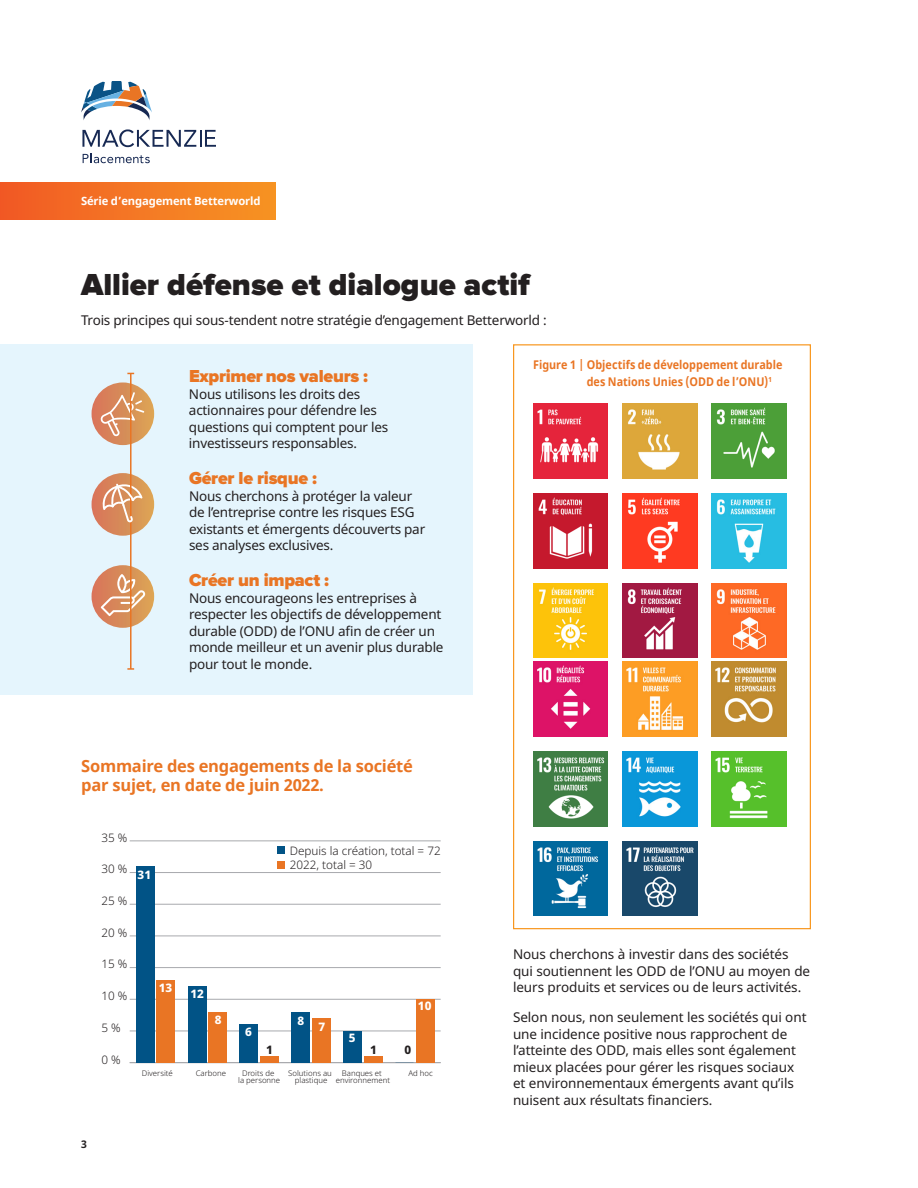
<style>
.page{position:relative;width:918px;height:1188px;background:#fff}
.page>*{position:absolute;margin:0;border:0;box-sizing:border-box;transform-origin:0 0}
.t1{font:900 31.5px "Proxima Nova";color:#231f20}
.t2{font:900 18px "Proxima Nova";letter-spacing:-.015em;color:#e97524}
.t3{font:700 16.5px/19.8px "Noto Sans";letter-spacing:-.015em;color:#e97524}
.t4{font:13.5px/16.5px "Noto Sans";letter-spacing:-.015em;color:#231f20}
.t5{font:700 12px/16.5px "Noto Sans";color:#e97524;scale:.9 1}
.t6{font:300 11.7px "Noto Sans";color:#231f20}
.t7{font:800 11.7px "Noto Sans";color:#fff}
.t8{font:800 11.7px "Noto Sans";color:#231f20}
.t9{font:700 11.25px "Noto Sans";letter-spacing:-.015em;color:#fff}
.t10{font:700 10.5px "Noto Sans";color:#231f20}
.t11{font:300 7.8px "Noto Sans";color:#231f20}
</style>
<div class="page">
<div style="left:0;top:183px;width:275px;height:37px;background:linear-gradient(to right,#f15925,#f69423)"></div>
<svg style="left:81px;top:81px;width:71px;height:39px"></svg>
<svg style="left:82px;top:129px;width:134px;height:18px"></svg>
<svg style="left:83px;top:153px;width:67px;height:10px"></svg>
<div style="left:513px;top:344px;width:298px;height:585px;border:1px solid #f8971f"></div>
<div style="left:0;top:344px;width:473px;height:351px;background:#e5f5fd"></div>
<div style="left:277px;top:846px;width:8px;height:8px;background:#015386"></div>
<hr style="left:130px;top:841px;width:311px;height:1px;background:#a8a9ad">
<svg style="left:101px;top:574px;width:44px;height:42px;background:#dfa278"></svg>
<hr style="left:130px;top:373px;width:2px;height:296px;background:#e97524">
<svg style="left:127px;top:668px;width:7px;height:2px"></svg>
<svg style="left:101px;top:392px;width:43px;height:44px;background:#dd9c6f"></svg>
<svg style="left:102px;top:484px;width:41px;height:39px;background:#e0a379"></svg>
<hr style="left:130px;top:1062px;width:311px;height:1px;background:#a8a9ad">
<hr style="left:130px;top:1031px;width:311px;height:1px;background:#a8a9ad">
<hr style="left:130px;top:999px;width:311px;height:1px;background:#a8a9ad">
<hr style="left:130px;top:967px;width:311px;height:1px;background:#a8a9ad">
<hr style="left:130px;top:936px;width:311px;height:1px;background:#a8a9ad">
<hr style="left:130px;top:904px;width:311px;height:1px;background:#a8a9ad">
<hr style="left:130px;top:872px;width:311px;height:1px;background:#a8a9ad">
<div style="left:157px;top:980px;width:18px;height:83px;background:#e97524"></div>
<div style="left:208px;top:1012px;width:19px;height:51px;background:#e97524"></div>
<div style="left:260px;top:1056px;width:19px;height:7px;background:#e97524"></div>
<div style="left:312px;top:1018px;width:19px;height:45px;background:#e97524"></div>
<div style="left:364px;top:1056px;width:19px;height:7px;background:#e97524"></div>
<div style="left:416px;top:999px;width:18px;height:64px;background:#e97524"></div>
<div style="left:136px;top:866px;width:19px;height:197px;background:#015386"></div>
<div style="left:188px;top:987px;width:18px;height:76px;background:#015386"></div>
<div style="left:240px;top:1025px;width:18px;height:38px;background:#015386"></div>
<div style="left:291px;top:1012px;width:19px;height:51px;background:#015386"></div>
<div style="left:343px;top:1031px;width:19px;height:32px;background:#015386"></div>
<div style="left:277px;top:861px;width:8px;height:8px;background:#e97524"></div>
<img style="left:533px;top:404px;width:75px;height:74px">
<img style="left:623px;top:404px;width:74px;height:74px">
<img style="left:712px;top:404px;width:74px;height:74px">
<img style="left:533px;top:494px;width:75px;height:74px">
<img style="left:623px;top:494px;width:74px;height:74px">
<img style="left:712px;top:494px;width:74px;height:74px">
<img style="left:533px;top:583px;width:75px;height:75px">
<img style="left:623px;top:583px;width:74px;height:75px">
<img style="left:712px;top:583px;width:74px;height:75px">
<img style="left:533px;top:662px;width:75px;height:74px">
<img style="left:623px;top:662px;width:74px;height:74px">
<img style="left:712px;top:662px;width:74px;height:74px">
<img style="left:533px;top:752px;width:75px;height:74px">
<img style="left:623px;top:752px;width:74px;height:74px">
<img style="left:712px;top:752px;width:74px;height:74px">
<img style="left:533px;top:841px;width:75px;height:75px">
<img style="left:623px;top:841px;width:74px;height:75px">
<p class="t9" style="left:81px;top:193px;width:181px">Série d’engagement Betterworld</p>
<h1 class="t1" style="left:81px;top:270px;width:450px">Allier défense et dialogue actif</h1>
<p class="t4" style="left:81px;top:312px;width:467px">Trois principes qui sous-tendent notre stratégie d’engagement Betterworld :</p>
<p class="t2" style="left:189px;top:368px;width:181px">Exprimer nos valeurs :</p>
<p class="t4" style="left:189px;top:386px;width:201px">Nous utilisons les droits des actionnaires pour défendre les questions qui comptent pour les investisseurs responsables.</p>
<p class="t2" style="left:189px;top:470px;width:129px">Gérer le risque :</p>
<p class="t4" style="left:189px;top:488px;width:238px">Nous cherchons à protéger la valeur de l’entreprise contre les risques ESG existants et émergents découverts par ses analyses exclusives.</p>
<p class="t2" style="left:189px;top:572px;width:142px">Créer un impact :</p>
<p class="t4" style="left:189px;top:590px;width:254px">Nous encourageons les entreprises à respecter les objectifs de développement</p>
<p class="t4" style="left:189px;top:623px;width:248px">durable (ODD) de l’ONU afin de créer un</p>
<p class="t4" style="left:189px;top:640px;width:256px">monde meilleur et un avenir plus durable pour tout le monde.</p>
<p class="t3" style="left:81px;top:756px;width:333px">Sommaire des engagements de la société par sujet, en date de juin 2022.</p>
<p class="t6" style="left:101px;top:829px;width:27px">35 %</p>
<p class="t6" style="left:290px;top:843px;width:152px">Depuis la création, total = 72</p>
<p class="t6" style="left:290px;top:856px;width:84px">2022, total = 30</p>
<p class="t6" style="left:101px;top:861px;width:27px">30 %</p>
<p class="t6" style="left:101px;top:893px;width:27px">25 %</p>
<p class="t6" style="left:101px;top:924px;width:27px">20 %</p>
<p class="t6" style="left:101px;top:956px;width:27px">15 %</p>
<p class="t6" style="left:101px;top:988px;width:27px">10 %</p>
<p class="t6" style="left:101px;top:1019px;width:21px">5 %</p>
<p class="t6" style="left:101px;top:1051px;width:21px">0 %</p>
<p class="t7" style="left:138px;top:866px;width:15px">31</p>
<p class="t7" style="left:159px;top:979px;width:15px">13</p>
<p class="t7" style="left:190px;top:986px;width:15px">12</p>
<p class="t7" style="left:418px;top:998px;width:15px">10</p>
<p class="t7" style="left:215px;top:1011px;width:8px">8</p>
<p class="t7" style="left:297px;top:1012px;width:8px">8</p>
<p class="t7" style="left:318px;top:1018px;width:8px">7</p>
<p class="t7" style="left:245px;top:1023px;width:8px">6</p>
<p class="t7" style="left:349px;top:1030px;width:8px">5</p>
<p class="t8" style="left:370px;top:1041px;width:8px">1</p>
<p class="t8" style="left:405px;top:1041px;width:8px">0</p>
<p class="t8" style="left:266px;top:1041px;width:8px">1</p>
<p class="t10" style="left:81px;top:1136px;width:7px">3</p>
<p class="t11" style="left:142px;top:1067px;width:32px">Diversité</p>
<p class="t11" style="left:196px;top:1067px;width:32px">Carbone</p>
<p class="t11" style="left:242px;top:1067px;width:34px">Droits de</p>
<p class="t11" style="left:288px;top:1067px;width:45px">Solutions au</p>
<p class="t11" style="left:342px;top:1067px;width:42px">Banques et</p>
<p class="t11" style="left:408px;top:1067px;width:26px">Ad hoc</p>
<p class="t11" style="left:238px;top:1075px;width:43px">la personne</p>
<p class="t11" style="left:295px;top:1075px;width:97px">plastique environnement</p>
<p class="t5" style="left:587px;top:357px;width:219px;text-indent:-54px">Figure 1 | Objectifs de développement durable des Nations Unies (ODD de l’ONU)<sup>1</sup></p>
<p class="t4" style="left:513px;top:947px;width:299px">Nous cherchons à investir dans des sociétés qui soutiennent les ODD de l’ONU au moyen de leurs produits et services ou de leurs activités.</p>
<p class="t4" style="left:513px;top:1010px;width:295px">Selon nous, non seulement les sociétés qui ont une incidence positive nous rapprochent de l’atteinte des ODD, mais elles sont également mieux placées pour gérer les risques sociaux et environnementaux émergents avant qu’ils</p>
<p class="t4" style="left:513px;top:1092px;width:201px">nuisent aux résultats financiers.</p>
</div>
